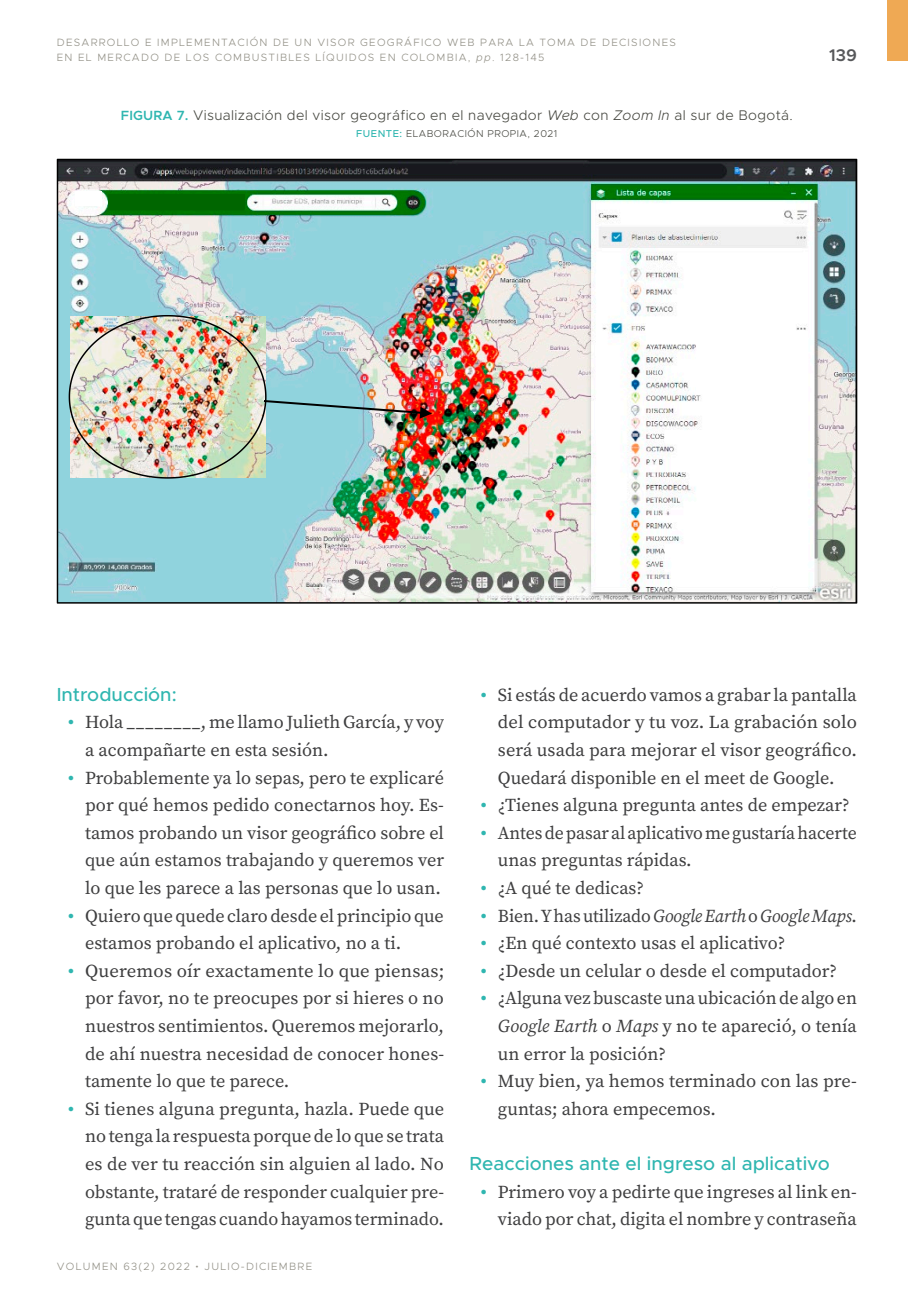
<style>
.page{position:relative;width:908px;height:1304px;background:#fff}
.page>*{position:absolute;margin:0;border:0;box-sizing:border-box;transform-origin:0 0}
.t1{font:500 19px "Metropolis";color:#2fb6b0}
.t2{font:18.2px/27.6px "Source Serif Pro";color:#3e3e3f;text-align:justify}
.t3{font:italic 18.2px "Source Serif Pro";letter-spacing:-.005em;color:#3e3e3f}
.t4{font:600 17px "Metropolis";color:#57585a}
.t5{font:300 14px "Metropolis";letter-spacing:.025em;color:#474841}
.t6{font:300 10.6px/14.6px "Metropolis";letter-spacing:.12em;color:#929086}
.t7{font:300 10px "Metropolis";letter-spacing:.05em;color:#474841}
.s1{font-style:italic}
.s2{font-weight:600;font-size:13.4px;color:#2fb6b0}
.s3{font-weight:500;color:#2fb6b0}
.s4{font-weight:600;font-size:18.4px;color:#2fb6b0}
.s5{font-family:"Source Serif Pro"}
.s6{font-weight:600;font-style:normal;font-size:18.4px;color:#2fb6b0}
.s7{font-style:normal}
</style>
<div class="page">
<div style="left:886px;top:0;width:21px;height:61px;background:#efa954"></div>
<img style="left:57px;top:159px;width:799px;height:445px">
<div style="left:76px;top:191px;width:25px;height:15px;background:#fff"></div>
<div style="left:109px;top:194px;width:135px;height:15px;background:#060"></div>
<div style="left:108px;top:194px;width:136px;height:16px;border:1px solid #060"></div>
<img style="left:69px;top:315px;width:363px;height:164px">
<p class="t6" style="left:57px;top:35px;width:620px">DESARROLLO E IMPLEMENTACIÓN DE UN VISOR GEOGRÁFICO WEB PARA LA TOMA DE DECISIONES<br>EN EL MERCADO DE LOS COMBUSTIBLES LÍQUIDOS EN COLOMBIA, <span class="s1">pp</span>. 128-145</p>
<p class="t5" style="left:121px;top:107px;width:673px"><span class="s2">FIGURA 7.</span> Visualización del visor geográfico en el navegador <span class="s1">Web</span> con <span class="s1">Zoom In</span> al sur de Bogotá.</p>
<p class="t7" style="left:356px;top:128px;width:202px"><span class="s3">FUENTE:</span> ELABORACIÓN PROPIA, 2021</p>
<p class="t4" style="left:828px;top:44px;width:29px">139</p>
<p class="t1" style="left:57px;top:682px;width:121px">Introducción:</p>
<p class="t2" style="left:85px;top:708px;width:360px;text-indent:-17px"><span class="s4">•</span> Hola ________, me llamo Julieth García, y voy a acompañarte en esta sesión.</p>
<p class="t2" style="left:85px;top:764px;width:360px;text-indent:-17px"><span class="s4">•</span> Probablemente ya lo sepas, pero te explicaré por qué hemos pedido conectarnos hoy. Es&shy;tamos probando un visor geográfico sobre el que aún estamos trabajando y queremos ver lo que les parece a las personas que lo usan.</p>
<p class="t2" style="left:85px;top:902px;width:360px;text-indent:-17px"><span class="s4">•</span> Quiero que quede claro desde el principio que estamos probando el aplicativo, no a ti.</p>
<p class="t2" style="left:85px;top:957px;width:360px;text-indent:-17px"><span class="s4">•</span> Queremos oír exactamente lo que piensas; por favor, no te preocupes por si hieres o no nuestros sentimientos. Queremos mejorarlo, de ahí nuestra necesidad de conocer hones&shy;tamente lo que te parece.</p>
<p class="t2" style="left:85px;top:1095px;width:360px;text-indent:-17px"><span class="s4">•</span> Si tienes alguna pregunta, hazla. Puede que no tenga la respuesta porque de lo que se trata es de ver tu reacción sin alguien al lado. No obstante, trataré de responder cualquier pre&shy;gunta que tengas cuando hayamos terminado.</p>
<p class="t6" style="left:57px;top:1259px;width:257px">VOLUMEN 63(2) 2022 <span class="s5">•</span> JULIO-DICIEMBRE</p>
<p class="t2" style="left:497px;top:681px;width:360px;text-indent:-17px"><span class="s4">•</span> Si estás de acuerdo vamos a grabar la pantalla del computador y tu voz. La grabación solo será usada para mejorar el visor geográfico.<br>Quedará disponible en el meet de Google.</p>
<p class="t2" style="left:480px;top:791px;width:370px"><span class="s4">•</span> ¿Tienes alguna pregunta antes de empezar?</p>
<p class="t2" style="left:497px;top:819px;width:360px;text-indent:-17px"><span class="s4">•</span> Antes de pasar al aplicativo me gustaría hacerte unas preguntas rápidas.</p>
<p class="t2" style="left:480px;top:874px;width:165px"><span class="s4">•</span> ¿A qué te dedicas?</p>
<p class="t3" style="left:480px;top:903px;width:377px"><span class="s6">•</span> <span class="s7">Bien. Y has utilizado</span> Google Earth <span class="s7">o</span> Google Maps<span class="s7">.</span></p>
<p class="t2" style="left:480px;top:929px;width:306px"><span class="s4">•</span> ¿En qué contexto usas el aplicativo?</p>
<p class="t2" style="left:480px;top:957px;width:357px"><span class="s4">•</span> ¿Desde un celular o desde el computador?</p>
<p class="t2" style="left:497px;top:984px;width:360px;text-indent:-17px"><span class="s4">•</span> ¿Alguna vez buscaste una ubicación de algo en <span class="s1">Google Earth</span> o <span class="s1">Maps</span> y no te apareció, o tenía un error la posición?</p>
<p class="t2" style="left:497px;top:1067px;width:360px;text-indent:-17px"><span class="s4">•</span> Muy bien, ya hemos terminado con las pre&shy;guntas; ahora empecemos.</p>
<p class="t1" style="left:469px;top:1152px;width:361px">Reacciones ante el ingreso al aplicativo</p>
<p class="t2" style="left:480px;top:1178px;width:377px;text-align:right"><span class="s4">•</span> Primero voy a pedirte que ingreses al link en&shy;viado por chat, digita el nombre y contraseña</p>
</div>
